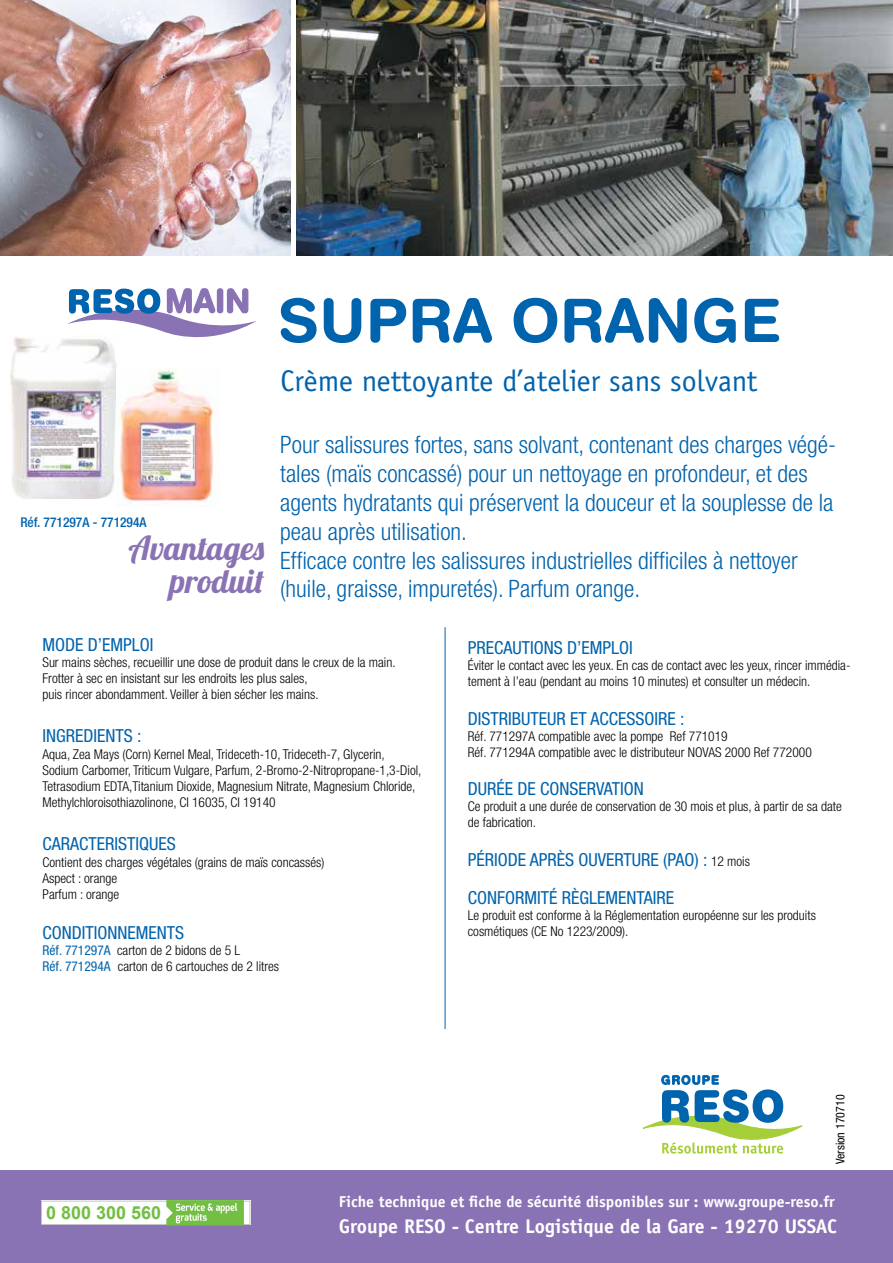
<style>
.page{position:relative;width:893px;height:1263px;background:#fff}
.page>*{position:absolute;margin:0;border:0;box-sizing:border-box;transform-origin:0 0}
.t1{font:700 60px "Helvetica Rounded";color:#0063ad}
.t2{font:33px/33px "Lobster 1.4";color:#8a73b4;text-align:right}
.t3{font:30px "Officina Sans";color:#0063ad}
.t4{font:300 condensed 24px/28.8px "Helvetica Neue LT";color:#0063ad}
.t5{font:700 19.8px "Officina Sans";color:#fff}
.t6{font:condensed 18px/38.1px "Helvetica Neue LT";color:#0063ad}
.t7{font:700 18px "Arial";color:#72bf44}
.t8{font:700 15.75px "Officina Sans";color:#fff}
.t9{font:300 condensed 13.5px/16.2px "Helvetica Neue LT";color:#000}
.t10{font:500 condensed 13.5px "Helvetica Neue";color:#0063ad}
.t11{font:condensed 12px "Helvetica Neue LT";color:#000}
.s1{font-weight:400;color:#0063ad}
.s2{font-weight:300;font-size:13.5px;color:#000}
</style>
<div class="page">
<img style="left:1px;top:0;width:289px;height:255px">
<div style="left:0;top:1170px;width:893px;height:93px;background:#8a73b4"></div>
<svg style="left:643px;top:1075px;width:160px;height:78px"></svg>
<hr style="left:445px;top:627px;width:1px;height:402px;background:#0063ad">
<img style="left:297px;top:0;width:596px;height:255px">
<svg style="left:67px;top:288px;width:189px;height:50px"></svg>
<img style="left:11px;top:336px;width:105px;height:162px">
<img style="left:119px;top:369px;width:100px;height:133px">
<svg style="left:41px;top:1200px;width:209px;height:25px;background:#d0e8c2"></svg>
<p class="t10" style="left:20px;top:514px;width:128px">Réf. 771297A - 771294A</p>
<h2 class="t2" style="left:128px;top:531px;width:137px">Avantages produit</h2>
<h1 class="t1" style="left:278px;top:284px;width:504px">SUPRA ORANGE</h1>
<h3 class="t3" style="left:281px;top:364px;width:478px">Crème nettoyante d’atelier sans solvant</h3>
<p class="t4" style="left:280px;top:430px;width:557px">Pour salissures fortes, sans solvant, contenant des charges végé&shy;tales (maïs concassé) pour un nettoyage en profondeur, et des agents hydratants qui préservent la douceur et la souplesse de la peau après utilisation.<br>Efficace contre les salissures industrielles difficiles à nettoyer (huile, graisse, impuretés). Parfum orange.</p>
<h3 class="t6" style="left:43px;top:625px;width:113px">MODE D’EMPLOI</h3>
<p class="t9" style="left:43px;top:654px;width:355px">Sur mains sèches, recueillir une dose de produit dans le creux de la main.<br>Frotter à sec en insistant sur les endroits les plus sales,<br>puis rincer abondamment. Veiller à bien sécher les mains.</p>
<h3 class="t6" style="left:43px;top:717px;width:101px">INGREDIENTS :</h3>
<p class="t9" style="left:43px;top:746px;width:380px">Aqua, Zea Mays (Corn) Kernel Meal, Trideceth-10, Trideceth-7, Glycerin, Sodium Carbomer, Triticum Vulgare, Parfum, 2-Bromo-2-Nitropropane-1,3-Diol, Tetrasodium EDTA,Titanium Dioxide, Magnesium Nitrate, Magnesium Chloride, Methylchloroisothiazolinone, CI 16035, CI 19140</p>
<h3 class="t6" style="left:43px;top:825px;width:135px">CARACTERISTIQUES</h3>
<p class="t9" style="left:43px;top:854px;width:283px">Contient des charges végétales (grains de maïs concassés)<br>Aspect : orange<br>Parfum : orange</p>
<h3 class="t6" style="left:43px;top:913px;width:143px">CONDITIONNEMENTS</h3>
<p class="t9" style="left:43px;top:942px;width:238px"><span class="s1">Réf. 771297A</span> carton de 2 bidons de 5 L<br><span class="s1">Réf. 771294A</span> carton de 6 cartouches de 2 litres</p>
<h3 class="t6" style="left:468px;top:628px;width:167px">PRECAUTIONS D’EMPLOI</h3>
<p class="t9" style="left:468px;top:657px;width:384px">Éviter le contact avec les yeux. En cas de contact avec les yeux, rincer immédia&shy;tement à l’eau (pendant au moins 10 minutes) et consulter un médecin.</p>
<h3 class="t6" style="left:468px;top:699px;width:218px">DISTRIBUTEUR ET ACCESSOIRE :</h3>
<p class="t9" style="left:468px;top:728px;width:346px">Réf. 771297A compatible avec la pompe Ref 771019<br>Réf. 771294A compatible avec le distributeur NOVAS 2000 Ref 772000</p>
<h3 class="t6" style="left:468px;top:769px;width:178px">DURÉE DE CONSERVATION</h3>
<p class="t9" style="left:468px;top:798px;width:376px">Ce produit a une durée de conservation de 30 mois et plus, à partir de sa date de fabrication.</p>
<h3 class="t6" style="left:468px;top:840px;width:284px">PÉRIODE APRÈS OUVERTURE (PAO) : <span class="s2">12 mois<br></span>CONFORMITÉ RÈGLEMENTAIRE</h3>
<p class="t9" style="left:468px;top:907px;width:350px">Le produit est conforme à la Réglementation européenne sur les produits cosmétiques (CE No 1223/2009).</p>
<p class="t11" style="left:833px;top:1164px;width:71px;rotate:-90deg">Version 170710</p>
<h3 class="t7" style="left:46px;top:1201px;width:117px">0 800 300 560</h3>
<p class="t8" style="left:339px;top:1192px;width:497px">Fiche technique et fiche de sécurité disponibles sur : www.groupe-reso.fr</p>
<h3 class="t5" style="left:339px;top:1214px;width:500px">Groupe RESO - Centre Logistique de la Gare - 19270 USSAC</h3>
</div>
